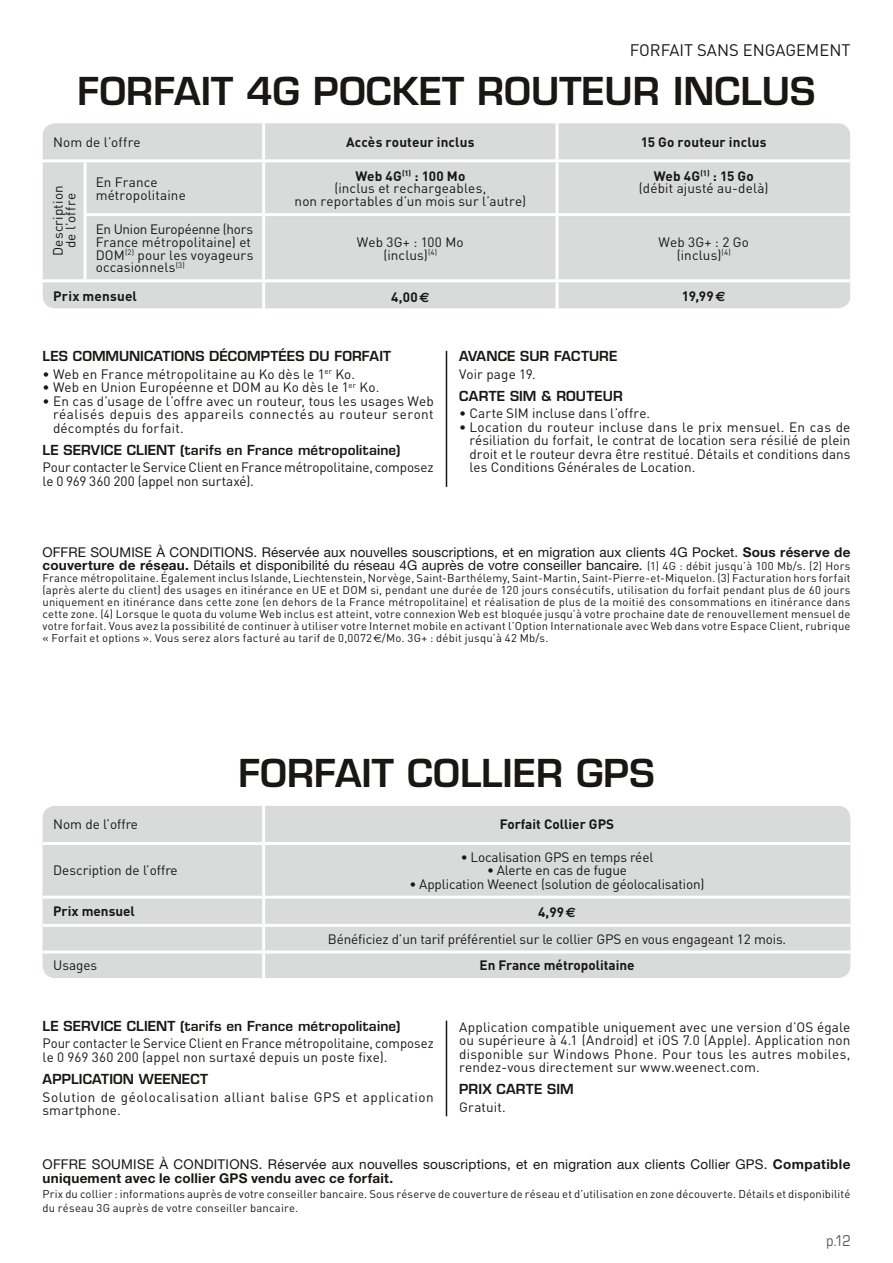
<style>
.page{position:relative;width:893px;height:1263px;background:#fff}
.page>*{position:absolute;margin:0;border:0;box-sizing:border-box;transform-origin:0 0}
.t1{font:600 37.5px "Eurostile LT Std";color:#181716}
.t2{font:16.5px "DIN";color:#181716}
.t3{font:condensed 15px "Eurostile LT Std";color:#565655}
.t4{font:13.5px/13.5px "DIN";letter-spacing:.005em;color:#181716;text-align:center}
.t5{font:13.5px/13.5px "Helvetica Neue LT Std";letter-spacing:.01em;color:#181716}
.t6{font:600 13.5px "Eurostile LT Std";letter-spacing:.01em;color:#181716}
.t7{font:700 13.5px "DIN";color:#181716}
.t8{font:13.5px/13.5px "DIN";letter-spacing:.04em;color:#181716}
.t9{font:11.25px/12px "DIN";letter-spacing:.015em;color:#181716;text-align:justify}
.s1{font-weight:700}
.s2{font-family:"Euro Sans"}
.s3{font-family:"DIN";font-size:11.25px}
.s4{font-family:"Euro Sans";font-weight:700}
</style>
<div class="page">
<hr style="left:446px;top:351px;width:1px;height:136px;background:#181716">
<hr style="left:446px;top:1020px;width:1px;height:96px;background:#181716">
<div style="left:43px;top:806px;width:807px;height:172px;background:#d9dada;border-radius:13px"></div>
<hr style="left:262px;top:806px;width:3px;height:36px;background:#fff">
<hr style="left:262px;top:845px;width:3px;height:51px;background:#fff">
<hr style="left:262px;top:927px;width:3px;height:23px;background:#fff">
<hr style="left:262px;top:953px;width:3px;height:25px;background:#fff">
<hr style="left:43px;top:842px;width:221px;height:3px;background:#fff">
<hr style="left:264px;top:842px;width:586px;height:3px;background:#fff">
<hr style="left:43px;top:896px;width:221px;height:3px;background:#fff">
<hr style="left:264px;top:896px;width:586px;height:3px;background:#fff">
<hr style="left:262px;top:899px;width:3px;height:25px;background:#fff">
<hr style="left:43px;top:924px;width:221px;height:3px;background:#fff">
<hr style="left:264px;top:924px;width:586px;height:3px;background:#fff">
<hr style="left:43px;top:950px;width:221px;height:3px;background:#fff">
<hr style="left:264px;top:950px;width:586px;height:3px;background:#fff">
<div style="left:43px;top:123px;width:807px;height:185px;background:#d9dada"></div>
<hr style="left:262px;top:123px;width:3px;height:36px;background:#fff">
<hr style="left:556px;top:123px;width:3px;height:36px;background:#fff">
<hr style="left:43px;top:159px;width:42px;height:3px;background:#fff">
<hr style="left:85px;top:159px;width:179px;height:3px;background:#fff">
<hr style="left:84px;top:162px;width:3px;height:51px;background:#fff">
<hr style="left:264px;top:159px;width:293px;height:3px;background:#fff">
<hr style="left:262px;top:162px;width:3px;height:51px;background:#fff">
<hr style="left:557px;top:159px;width:293px;height:3px;background:#fff">
<hr style="left:556px;top:162px;width:3px;height:51px;background:#fff">
<hr style="left:84px;top:213px;width:180px;height:3px;background:#fff">
<hr style="left:84px;top:216px;width:3px;height:63px;background:#fff">
<hr style="left:264px;top:213px;width:293px;height:3px;background:#fff">
<hr style="left:557px;top:213px;width:293px;height:3px;background:#fff">
<hr style="left:43px;top:279px;width:42px;height:3px;background:#fff">
<hr style="left:85px;top:279px;width:179px;height:3px;background:#fff">
<hr style="left:264px;top:279px;width:293px;height:3px;background:#fff">
<hr style="left:262px;top:282px;width:3px;height:26px;background:#fff">
<hr style="left:557px;top:279px;width:293px;height:3px;background:#fff">
<hr style="left:556px;top:282px;width:3px;height:26px;background:#fff">
<hr style="left:262px;top:216px;width:3px;height:63px;background:#fff">
<hr style="left:556px;top:216px;width:3px;height:63px;background:#fff">
<p class="t2" style="left:630px;top:40px;width:222px">FORFAIT SANS ENGAGEMENT</p>
<h1 class="t1" style="left:78px;top:67px;width:739px">FORFAIT 4G POCKET ROUTEUR INCLUS</h1>
<p class="t4" style="left:53px;top:135px;width:89px">Nom de l’offre</p>
<p class="t7" style="left:346px;top:134px;width:130px">Accès routeur inclus</p>
<p class="t7" style="left:641px;top:134px;width:127px">15 Go routeur inclus</p>
<p class="t4" style="left:51px;top:256px;width:72px;line-height:12.8px;rotate:-90deg">Description de l’offre</p>
<p class="t4" style="left:96px;top:175px;width:92px;line-height:12.8px;text-align:left">En France métropolitaine</p>
<p class="t4" style="left:295px;top:169px;width:233px;line-height:12.8px"><span class="s1">Web 4G</span><sup>(1)</sup> <span class="s1">: 100 Mo<br></span>(inclus et rechargeables,<br>non reportables d’un mois sur l’autre)</p>
<p class="t4" style="left:639px;top:169px;width:131px;line-height:12.8px"><span class="s1">Web 4G</span><sup>(1)</sup> <span class="s1">: 15 Go </span>(débit ajusté au-delà)</p>
<p class="t4" style="left:96px;top:223px;width:159px;line-height:12.8px;text-align:left">En Union Européenne (hors<br>France métropolitaine) et<br>DOM<sup>(2)</sup> pour les voyageurs occasionnels<sup>(3)</sup></p>
<p class="t4" style="left:357px;top:235px;width:108px;line-height:12.8px">Web 3G+ : 100 Mo (inclus)<sup>(4)</sup></p>
<p class="t4" style="left:659px;top:235px;width:92px;line-height:12.8px">Web 3G+ : 2 Go (inclus)<sup>(4)</sup></p>
<p class="t7" style="left:53px;top:287px;width:85px">Prix mensuel</p>
<p class="t7" style="left:391px;top:288px;width:40px">4,00<span class="s2">E</span></p>
<p class="t7" style="left:682px;top:287px;width:45px">19,99 <span class="s2">E</span></p>
<p class="t6" style="left:43px;top:348px;width:350px">LES COMMUNICATIONS DÉCOMPTÉES DU FORFAIT</p>
<p class="t4" style="left:43px;top:367px;width:314px">• Web en France métropolitaine au Ko dès le 1<sup>er</sup> Ko.</p>
<p class="t4" style="left:43px;top:380px;width:338px">• Web en Union Européenne et DOM au Ko dès le 1<sup>er</sup> Ko.</p>
<p class="t4" style="left:53px;top:394px;width:382px;text-align:justify;text-indent:-11px">• En cas d’usage de l’offre avec un routeur, tous les usages Web réalisés depuis des appareils connectés au routeur seront décomptés du forfait.</p>
<p class="t6" style="left:43px;top:441px;width:359px">LE SERVICE CLIENT (tarifs en France métropolitaine)</p>
<p class="t4" style="left:43px;top:461px;width:393px;text-align:left">Pour contacter le Service Client en France métropolitaine, composez le 0 969 360 200 (appel non surtaxé).</p>
<p class="t6" style="left:459px;top:348px;width:160px">AVANCE SUR FACTURE</p>
<p class="t4" style="left:459px;top:367px;width:78px">Voir page 19.</p>
<p class="t6" style="left:459px;top:387px;width:165px">CARTE SIM &amp; ROUTEUR</p>
<p class="t4" style="left:459px;top:407px;width:192px">• Carte SIM incluse dans l’offre.</p>
<p class="t4" style="left:469px;top:420px;width:382px;text-align:justify;text-indent:-10px">• Location du routeur incluse dans le prix mensuel. En cas de résiliation du forfait, le contrat de location sera résilié de plein droit et le routeur devra être restitué. Détails et conditions dans les Conditions Générales de Location.</p>
<p class="t5" style="left:43px;top:545px;width:809px">OFFRE SOUMISE À CONDITIONS. Réservée aux nouvelles souscriptions, et en migration aux clients 4G Pocket. <span class="s1">Sous réserve de couverture de réseau.</span> Détails et disponibilité du réseau 4G auprès de votre conseiller bancaire. <span class="s3">(1) 4G : débit jusqu’à 100 Mb/s. (2) Hors</span></p>
<p class="t9" style="left:43px;top:572px;width:809px">France métropolitaine. Également inclus Islande, Liechtenstein, Norvège, Saint-Barthélemy, Saint-Martin, Saint-Pierre-et-Miquelon. (3) Facturation hors forfait (après alerte du client) des usages en itinérance en UE et DOM si, pendant une durée de 120 jours consécutifs, utilisation du forfait pendant plus de 60 jours uniquement en itinérance dans cette zone (en dehors de la France métropolitaine) et réalisation de plus de la moitié des consommations en itinérance dans cette zone. (4) Lorsque le quota du volume Web inclus est atteint, votre connexion Web est bloquée jusqu’à votre prochaine date de renouvellement mensuel de votre forfait. Vous avez la possibilité de continuer à utiliser votre Internet mobile en activant l’Option Internationale avec Web dans votre Espace Client, rubrique « Forfait et options ». Vous serez alors facturé au tarif de 0,0072 <span class="s2">€</span>/Mo. 3G+ : débit jusqu’à 42 Mb/s.</p>
<h1 class="t1" style="left:238px;top:750px;width:418px">FORFAIT COLLIER GPS</h1>
<p class="t4" style="left:53px;top:817px;width:86px">Nom de l’offre</p>
<p class="t7" style="left:500px;top:815px;width:116px">Forfait Collier GPS</p>
<p class="t4" style="left:53px;top:863px;width:126px">Description de l’offre</p>
<p class="t4" style="left:461px;top:850px;width:194px">• Localisation GPS en temps réel</p>
<p class="t4" style="left:487px;top:863px;width:142px">• Alerte en cas de fugue</p>
<p class="t4" style="left:409px;top:877px;width:297px">• Application Weenect (solution de géolocalisation)</p>
<p class="t7" style="left:53px;top:902px;width:83px">Prix mensuel</p>
<p class="t4" style="left:328px;top:898px;width:460px;line-height:26.5px"><span class="s1">4,99</span> <span class="s4">€<br></span>Bénéficiez d’un tarif préférentiel sur le collier GPS en vous engageant 12 mois.</p>
<p class="t4" style="left:53px;top:958px;width:46px">Usages</p>
<p class="t7" style="left:479px;top:956px;width:157px">En France métropolitaine</p>
<p class="t6" style="left:43px;top:1017px;width:359px">LE SERVICE CLIENT (tarifs en France métropolitaine)</p>
<p class="t4" style="left:43px;top:1036px;width:393px;text-align:left">Pour contacter le Service Client en France métropolitaine, composez le 0 969 360 200 (appel non surtaxé depuis un poste fixe).</p>
<p class="t6" style="left:43px;top:1070px;width:167px">APPLICATION WEENECT</p>
<p class="t8" style="left:43px;top:1090px;width:393px">Solution de géolocalisation alliant balise GPS et application smartphone.</p>
<p class="t4" style="left:459px;top:1020px;width:393px;text-align:justify">Application compatible uniquement avec une version d’OS égale ou supérieure à 4.1 (Android) et iOS 7.0 (Apple). Application non disponible sur Windows Phone. Pour tous les autres mobiles, rendez-vous directement sur www.weenect.com.</p>
<p class="t6" style="left:459px;top:1081px;width:116px">PRIX CARTE SIM</p>
<p class="t4" style="left:459px;top:1100px;width:48px">Gratuit.</p>
<p class="t5" style="left:43px;top:1157px;width:809px">OFFRE SOUMISE À CONDITIONS. Réservée aux nouvelles souscriptions, et en migration aux clients Collier GPS. <span class="s1">Compatible uniquement avec le collier GPS vendu avec ce forfait.</span></p>
<p class="t9" style="left:42px;top:1187px;width:809px;line-height:13.5px">Prix du collier : informations auprès de votre conseiller bancaire. Sous réserve de couverture de réseau et d’utilisation en zone découverte. Détails et disponibilité du réseau 3G auprès de votre conseiller bancaire.</p>
<p class="t3" style="left:826px;top:1231px;width:26px">p.12</p>
</div>
